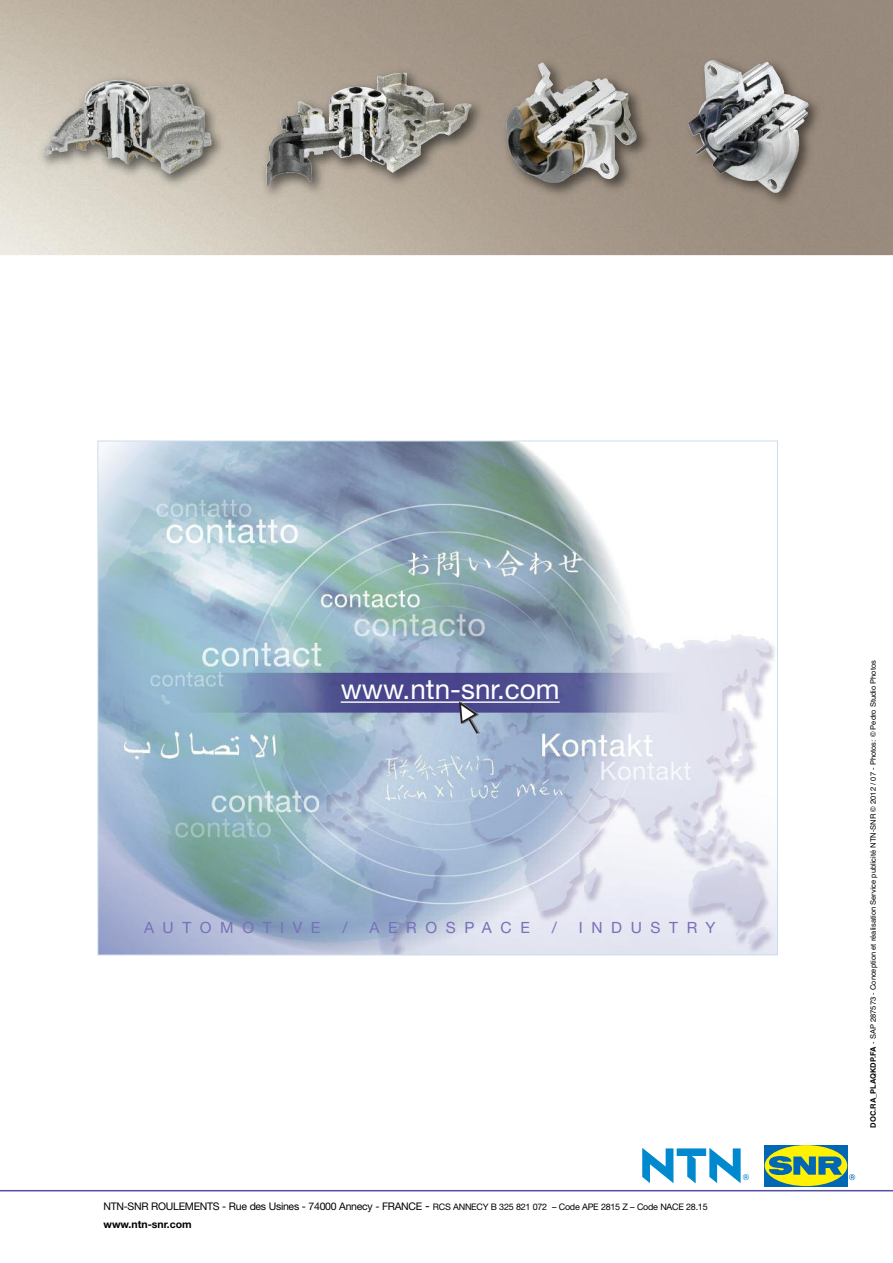
<style>
.page{position:relative;width:893px;height:1263px;background:#fff}
.page>*{position:absolute;margin:0;border:0;box-sizing:border-box;transform-origin:0 0}
.t1{font:27.9px "Helvetica Neue";color:#fff}
.t2{font:15.45px "Helvetica Neue";letter-spacing:.555em;color:#7671b8}
.t3{font:10.5px/18px "Helvetica Neue";letter-spacing:-.03em;color:#000}
.t4{font:7.5px "Helvetica";color:#000}
.s1{font-size:12px}
.s2{font-size:9px}
.s3{font-weight:700}
</style>
<div class="page">
<img style="left:99px;top:443px;width:677px;height:510px">
<hr style="left:341px;top:701px;width:219px;height:2px;background:#fff">
<svg style="left:459px;top:699px;width:23px;height:37px"></svg>
<svg style="left:642px;top:1148px;width:107px;height:35px"></svg>
<div style="left:764px;top:1145px;width:84px;height:41px;background:#0166b3"></div>
<div style="left:765px;top:1145px;width:82px;height:41px;background:#fff101;border-radius:50%"></div>
<svg style="left:769px;top:1156px;width:73px;height:19px"></svg>
<svg style="left:849px;top:1174px;width:6px;height:6px"></svg>
<hr style="left:0;top:1190px;width:893px;height:1px;background:#544ea6">
<img style="left:35px;top:36px;width:820px;height:186px">
<img style="left:45px;top:80px;width:167px;height:94px">
<img style="left:269px;top:73px;width:202px;height:112px">
<img style="left:507px;top:62px;width:130px;height:121px">
<img style="left:688px;top:60px;width:120px;height:133px">
<h1 class="t1" style="left:341px;top:679px;width:221px">www.ntn-snr.com</h1>
<h2 class="t2" style="left:144px;top:922px;width:178px">AUTOMOTIVE</h2>
<h2 class="t2" style="left:342px;top:922px;width:7px">/</h2>
<h2 class="t2" style="left:369px;top:922px;width:162px">AEROSPACE</h2>
<h2 class="t2" style="left:552px;top:922px;width:7px">/</h2>
<h2 class="t2" style="left:579px;top:922px;width:138px">INDUSTRY</h2>
<p class="t3" style="left:104px;top:1198px;width:606px">NTN-SNR ROULEMENTS - Rue des Usines - 74000 Annecy - FRANCE <span class="s1">-</span> <span class="s2">RCS ANNECY B 325 821 072 – Code APE 2815 Z – Code NACE 28.15 </span><span class="s3">www.ntn-snr.com</span></p>
<p class="t4" style="left:869px;top:1127px;width:469px;rotate:-90deg"><span class="s3">DOC.RA_PLAQKDP.FA</span> - SAP 287573 - Conception et réalisation Service publicité NTN-SNR © 2012 / 07 - Photos: © Pedro Studio Photos</p>
</div>
